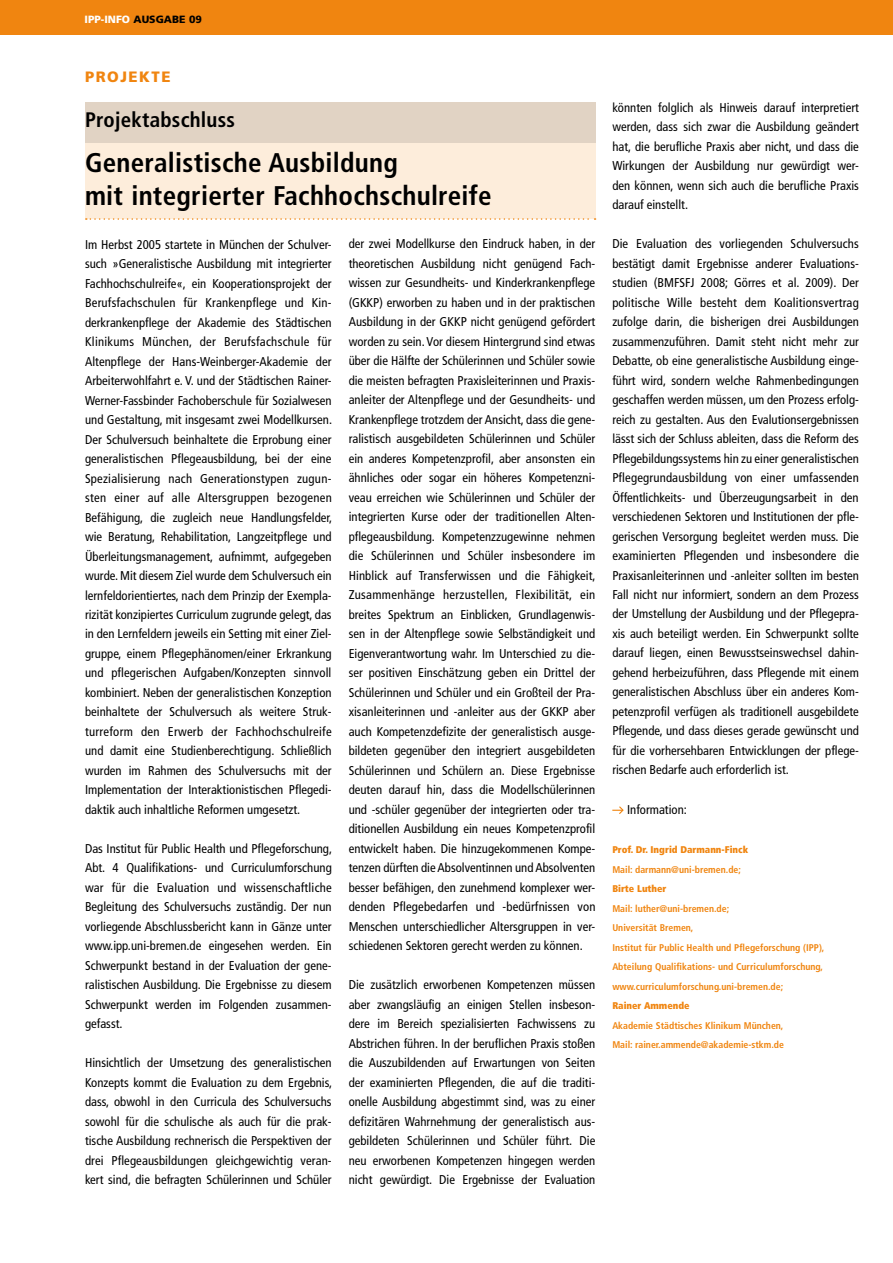
<style>
.page{position:relative;width:893px;height:1263px;background:#fff}
.page>*{position:absolute;margin:0;border:0;box-sizing:border-box;transform-origin:0 0}
.t1{font:700 condensed 27px/33px "Frutiger";letter-spacing:.01em;color:#000}
.t2{font:700 condensed 21px "Frutiger";letter-spacing:.01em;color:#000}
.t3{font:900 15px "Frutiger";color:#f08510}
.t4{font:condensed 12.75px/19.5px "Frutiger";color:#000;text-align:justify}
.t5{font:900 10.5px "Frutiger";color:#000}
.t6{font:700 condensed 9.75px/19.5px "Frutiger";color:#f08510}
.t7{font:900 condensed 9.75px "Frutiger";color:#f08510}
.s1{color:#fff}
</style>
<div class="page">
<div style="left:0;top:0;width:893px;height:34px;background:#f08510"></div>
<svg style="left:612px;top:806px;width:12px;height:8px"></svg>
<div style="left:85px;top:102px;width:510px;height:117px;background:#fdeddb"></div>
<div style="left:85px;top:102px;width:510px;height:40px;background:#e1d3c4"></div>
<svg style="left:86px;top:218px;width:510px;height:2px"></svg>
<p class="t5" style="left:85px;top:13px;width:119px"><span class="s1">IPP-INFO</span> AUSGABE 09</p>
<p class="t3" style="left:85px;top:68px;width:12px">PROJE</p>
<p class="t3" style="left:139px;top:68px;width:31px">KTE</p>
<h2 class="t2" style="left:85px;top:107px;width:151px">Projektabschluss</h2>
<h1 class="t1" style="left:85px;top:146px;width:408px">Generalistische Ausbildung<br>mit integrierter Fachhochschulreife</h1>
<p class="t4" style="left:85px;top:234px;width:249px">Im Herbst 2005 startete in München der Schulver&shy;such »Generalistische Ausbildung mit integrierter Fachhochschulreife«, ein Kooperationsprojekt der Berufsfachschulen für Krankenpflege und Kin&shy;derkrankenpflege der Akademie des Städtischen Klinikums München, der Berufsfachschule für Altenpflege der Hans-Weinberger-Akademie der Arbeiterwohlfahrt e. V. und der Städtischen Rainer-Werner-Fassbinder Fachoberschule für Sozialwesen und Gestaltung, mit insgesamt zwei Modellkursen.<br>Der Schulversuch beinhaltete die Erprobung einer generalistischen Pflegeausbildung, bei der eine Spezialisierung nach Generationstypen zugun&shy;sten einer auf alle Altersgruppen bezogenen Befähigung, die zugleich neue Handlungsfelder, wie Beratung, Rehabilitation, Langzeitpflege und Überleitungsmanagement, aufnimmt, aufgegeben wurde. Mit diesem Ziel wurde dem Schulversuch ein lernfeldorientiertes, nach dem Prinzip der Exempla&shy;rizität konzipiertes Curriculum zugrunde gelegt, das in den Lernfeldern jeweils ein Setting mit einer Ziel&shy;gruppe, einem Pflegephänomen/einer Erkrankung und pflegerischen Aufgaben/Konzepten sinnvoll kombiniert. Neben der generalistischen Konzeption beinhaltete der Schulversuch als weitere Struk&shy;turreform den Erwerb der Fachhochschulreife und damit eine Studienberechtigung. Schließlich wurden im Rahmen des Schulversuchs mit der Implementation der Interaktionistischen Pflegedi&shy;daktik auch inhaltliche Reformen umgesetzt.</p>
<p class="t4" style="left:85px;top:839px;width:249px">Das Institut für Public Health und Pflegeforschung, Abt. 4 Qualifikations- und Curriculumforschung war für die Evaluation und wissenschaftliche Begleitung des Schulversuchs zuständig. Der nun vorliegende Abschlussbericht kann in Gänze unter www.ipp.uni-bremen.de eingesehen werden. Ein Schwerpunkt bestand in der Evaluation der gene&shy;ralistischen Ausbildung. Die Ergebnisse zu diesem Schwerpunkt werden im Folgenden zusammen&shy;gefasst.</p>
<p class="t4" style="left:85px;top:1053px;width:249px">Hinsichtlich der Umsetzung des generalistischen Konzepts kommt die Evaluation zu dem Ergebnis, dass, obwohl in den Curricula des Schulversuchs sowohl für die schulische als auch für die prak&shy;tische Ausbildung rechnerisch die Perspektiven der drei Pflegeausbildungen gleichgewichtig veran&shy;kert sind, die befragten Schülerinnen und Schüler</p>
<p class="t4" style="left:349px;top:234px;width:248px">der zwei Modellkurse den Eindruck haben, in der theoretischen Ausbildung nicht genügend Fach&shy;wissen zur Gesundheits- und Kinderkrankenpflege (GKKP) erworben zu haben und in der praktischen Ausbildung in der GKKP nicht genügend gefördert worden zu sein. Vor diesem Hintergrund sind etwas über die Hälfte der Schülerinnen und Schüler sowie die meisten befragten Praxisleiterinnen und Praxis&shy;anleiter der Altenpflege und der Gesundheits- und Krankenpflege trotzdem der Ansicht, dass die gene&shy;ralistisch ausgebildeten Schülerinnen und Schüler ein anderes Kompetenzprofil, aber ansonsten ein ähnliches oder sogar ein höheres Kompetenzni&shy;veau erreichen wie Schülerinnen und Schüler der integrierten Kurse oder der traditionellen Alten&shy;pflegeausbildung. Kompetenzzugewinne nehmen die Schülerinnen und Schüler insbesondere im Hinblick auf Transferwissen und die Fähigkeit, Zusammenhänge herzustellen, Flexibilität, ein breites Spektrum an Einblicken, Grundlagenwis&shy;sen in der Altenpflege sowie Selbständigkeit und Eigenverantwortung wahr. Im Unterschied zu die&shy;ser positiven Einschätzung geben ein Drittel der Schülerinnen und Schüler und ein Großteil der Pra&shy;xisanleiterinnen und -anleiter aus der GKKP aber auch Kompetenzdefizite der generalistisch ausge&shy;bildeten gegenüber den integriert ausgebildeten Schülerinnen und Schülern an. Diese Ergebnisse deuten darauf hin, dass die Modellschülerinnen und -schüler gegenüber der integrierten oder tra&shy;ditionellen Ausbildung ein neues Kompetenzprofil entwickelt haben. Die hinzugekommenen Kompe&shy;tenzen dürften die Absolventinnen und Absolventen besser befähigen, den zunehmend komplexer wer&shy;denden Pflegebedarfen und -bedürfnissen von Menschen unterschiedlicher Altersgruppen in ver&shy;schiedenen Sektoren gerecht werden zu können.</p>
<p class="t4" style="left:349px;top:975px;width:248px">Die zusätzlich erworbenen Kompetenzen müssen aber zwangsläufig an einigen Stellen insbeson&shy;dere im Bereich spezialisierten Fachwissens zu Abstrichen führen. In der beruflichen Praxis stoßen die Auszubildenden auf Erwartungen von Seiten der examinierten Pflegenden, die auf die traditi&shy;onelle Ausbildung abgestimmt sind, was zu einer defizitären Wahrnehmung der generalistisch aus&shy;gebildeten Schülerinnen und Schüler führt. Die neu erworbenen Kompetenzen hingegen werden nicht gewürdigt. Die Ergebnisse der Evaluation</p>
<p class="t4" style="left:612px;top:97px;width:248px">könnten folglich als Hinweis darauf interpretiert werden, dass sich zwar die Ausbildung geändert hat, die berufliche Praxis aber nicht, und dass die Wirkungen der Ausbildung nur gewürdigt wer&shy;den können, wenn sich auch die berufliche Praxis darauf einstellt.</p>
<p class="t4" style="left:612px;top:234px;width:248px">Die Evaluation des vorliegenden Schulversuchs bestätigt damit Ergebnisse anderer Evaluations&shy;studien (BMFSFJ 2008; Görres et al. 2009). Der politische Wille besteht dem Koalitionsvertrag zufolge darin, die bisherigen drei Ausbildungen zusammenzuführen. Damit steht nicht mehr zur Debatte, ob eine generalistische Ausbildung einge&shy;führt wird, sondern welche Rahmenbedingungen geschaffen werden müssen, um den Prozess erfolg&shy;reich zu gestalten. Aus den Evalutionsergebnissen lässt sich der Schluss ableiten, dass die Reform des Pflegebildungssystems hin zu einer generalistischen Pflegegrundausbildung von einer umfassenden Öffentlichkeits- und Überzeugungsarbeit in den verschiedenen Sektoren und Institutionen der pfle&shy;gerischen Versorgung begleitet werden muss. Die examinierten Pflegenden und insbesondere die Praxisanleiterinnen und -anleiter sollten im besten Fall nicht nur informiert, sondern an dem Prozess der Umstellung der Ausbildung und der Pflegepra&shy;xis auch beteiligt werden. Ein Schwerpunkt sollte darauf liegen, einen Bewusstseinswechsel dahin&shy;gehend herbeizuführen, dass Pflegende mit einem generalistischen Abschluss über ein anderes Kom&shy;petenzprofil verfügen als traditionell ausgebildete Pflegende, und dass dieses gerade gewünscht und für die vorhersehbaren Entwicklungen der pflege&shy;rischen Bedarfe auch erforderlich ist.</p>
<p class="t4" style="left:627px;top:800px;width:61px">Information:</p>
<p class="t7" style="left:612px;top:844px;width:137px">Prof. Dr. Ingrid Darmann-Finck</p>
<p class="t6" style="left:612px;top:859px;width:130px">Mail: darmann@uni-bremen.de;</p>
<p class="t7" style="left:612px;top:883px;width:56px">Birte Luther</p>
<p class="t6" style="left:612px;top:898px;width:214px">Mail: luther@uni-bremen.de;<br>Universität Bremen,<br>Institut für Public Health und Pflegeforschung (IPP), Abteilung Qualifikations- und Curriculumforschung, www.curriculumforschung.uni-bremen.de;</p>
<p class="t7" style="left:612px;top:1000px;width:79px">Rainer Ammende</p>
<p class="t6" style="left:612px;top:1015px;width:173px">Akademie Städtisches Klinikum München,<br>Mail: rainer.ammende@akademie-stkm.de</p>
</div>
